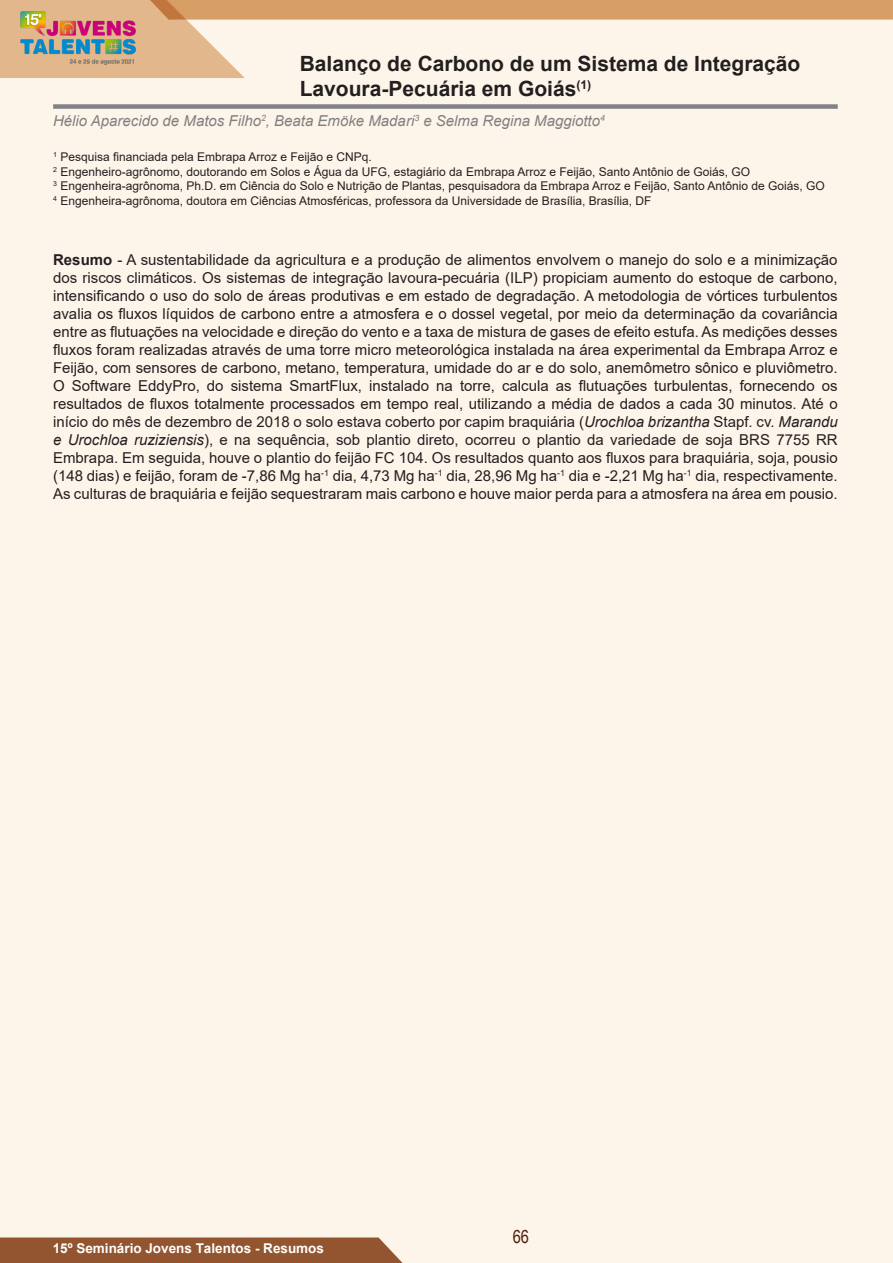
<style>
.page{position:relative;width:893px;height:1263px;background:#fef5ea}
.page>*{position:absolute;margin:0;border:0;box-sizing:border-box;transform-origin:0 0}
.Titulo_01_-_Resumo{font:700 21px/25.2px "Arial";color:#231f20}
.t1{font:18px "Arial Narrow";color:#521d0c}
.Titulo_04_-_Texto_do{font:15px/18px "Arial";color:#231f20;text-align:justify}
.Tituo_02_-_Nome_Auto{font:italic 15px "Arial";color:#808080}
.t2{font:700 13.5px "Arial";color:#fff}
.Titulo_03_-_Graduaçã{font:12px "Arial";color:#231f20}
.s1{font-weight:700}
.s2{font-style:italic}
</style>
<div class="page">
<div style="left:0;top:1237px;width:403px;height:26px;background:#925530"></div>
<svg style="left:0;top:0;width:893px;height:78px"></svg>
<img style="left:5px;top:0;width:145px;height:78px">
<div style="left:53px;top:104px;width:785px;height:5px;background:#808285"></div>
<p class="Titulo_01_-_Resumo" style="left:300px;top:51px;width:502px">Balanço de Carbono de um Sistema de Integração<br>Lavoura-Pecuária em Goiás<sup>(1)</sup></p>
<p class="Tituo_02_-_Nome_Auto" style="left:53px;top:111px;width:553px">Hélio Aparecido de Matos Filho<sup>2</sup>, Beata Emöke Madari<sup>3</sup> e Selma Regina Maggiotto<sup>4</sup></p>
<p class="Titulo_03_-_Graduaçã" style="left:53px;top:149px;width:320px"><sup>1</sup> Pesquisa financiada pela Embrapa Arroz e Feijão e CNPq.</p>
<p class="Titulo_03_-_Graduaçã" style="left:53px;top:163px;width:698px"><sup>2</sup> Engenheiro-agrônomo, doutorando em Solos e Água da UFG, estagiário da Embrapa Arroz e Feijão, Santo Antônio de Goiás, GO</p>
<p class="Titulo_03_-_Graduaçã" style="left:53px;top:178px;width:773px"><sup>3</sup> Engenheira-agrônoma, Ph.D. em Ciência do Solo e Nutrição de Plantas, pesquisadora da Embrapa Arroz e Feijão, Santo Antônio de Goiás, GO</p>
<p class="Titulo_03_-_Graduaçã" style="left:53px;top:192px;width:600px"><sup>4</sup> Engenheira-agrônoma, doutora em Ciências Atmosféricas, professora da Universidade de Brasília, Brasília, DF</p>
<p class="Titulo_04_-_Texto_do" style="left:53px;top:251px;width:786px"><span class="s1">Resumo</span> - A sustentabilidade da agricultura e a produção de alimentos envolvem o manejo do solo e a minimização dos riscos climáticos. Os sistemas de integração lavoura-pecuária (ILP) propiciam aumento do estoque de carbono, intensificando o uso do solo de áreas produtivas e em estado de degradação. A metodologia de vórtices turbulentos avalia os fluxos líquidos de carbono entre a atmosfera e o dossel vegetal, por meio da determinação da covariância entre as flutuações na velocidade e direção do vento e a taxa de mistura de gases de efeito estufa. As medições desses fluxos foram realizadas através de uma torre micro meteorológica instalada na área experimental da Embrapa Arroz e Feijão, com sensores de carbono, metano, temperatura, umidade do ar e do solo, anemômetro sônico e pluviômetro.<br>O Software EddyPro, do sistema SmartFlux, instalado na torre, calcula as flutuações turbulentas, fornecendo os resultados de fluxos totalmente processados em tempo real, utilizando a média de dados a cada 30 minutos. Até o início do mês de dezembro de 2018 o solo estava coberto por capim braquiária (<span class="s2">Urochloa brizantha</span> Stapf. cv. <span class="s2">Marandu e Urochloa ruziziensis</span>), e na sequência, sob plantio direto, ocorreu o plantio da variedade de soja BRS 7755 RR Embrapa. Em seguida, houve o plantio do feijão FC 104. Os resultados quanto aos fluxos para braquiária, soja, pousio (148 dias) e feijão, foram de -7,86 Mg ha<sup>-1</sup> dia, 4,73 Mg ha<sup>-1</sup> dia, 28,96 Mg ha<sup>-1</sup> dia e -2,21 Mg ha<sup>-1</sup> dia, respectivamente.<br>As culturas de braquiária e feijão sequestraram mais carbono e houve maior perda para a atmosfera na área em pousio.</p>
<p class="t2" style="left:53px;top:1239px;width:273px">15º Seminário Jovens Talentos - Resumos</p>
<p class="t1" style="left:513px;top:1223px;width:18px">66</p>
</div>
